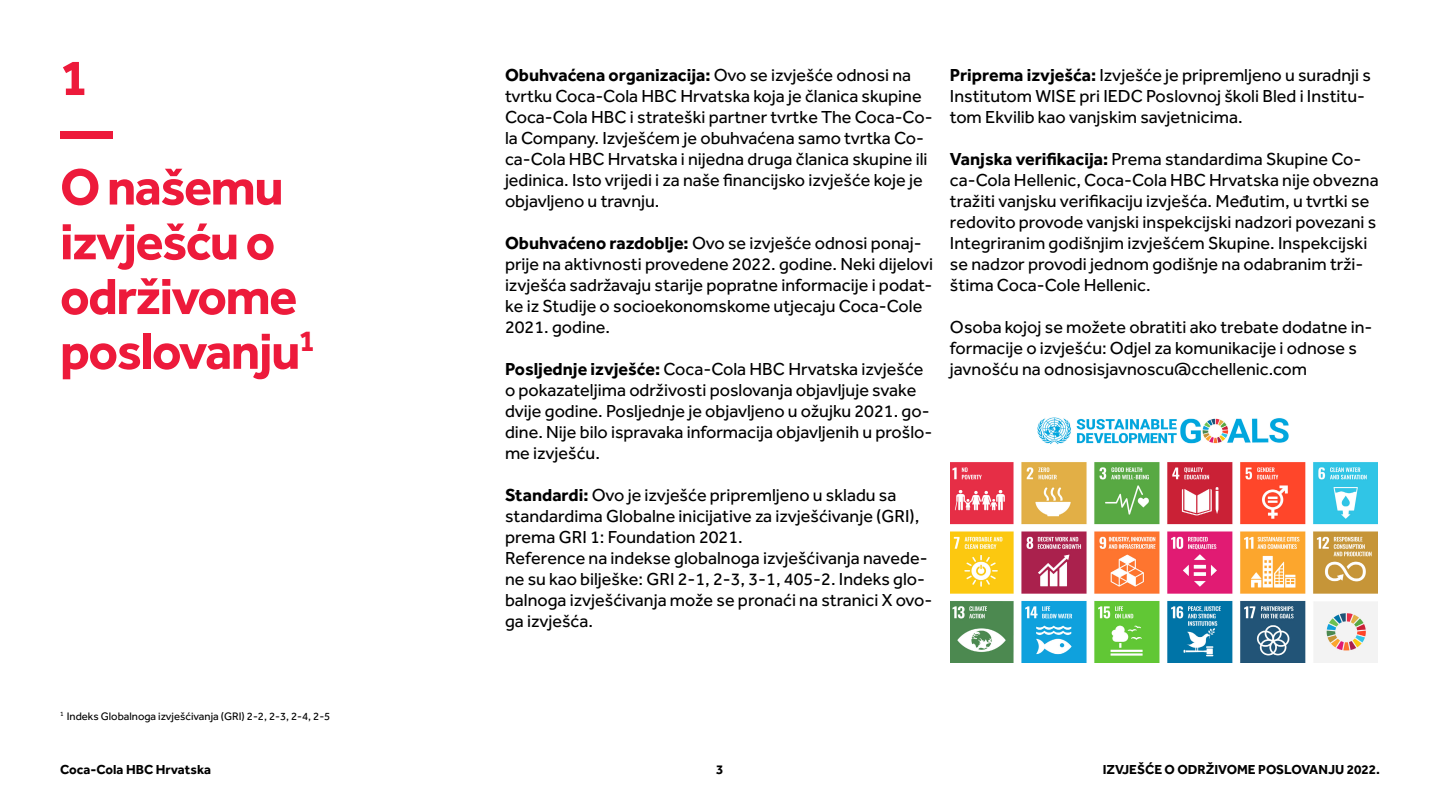
<style>
.page{position:relative;width:1440px;height:810px;background:#fff}
.page>*{position:absolute;margin:0;border:0;box-sizing:border-box;transform-origin:0 0}
.t1{font:700 52.5px/54.8px "Effra";letter-spacing:-.03em;color:#ed1a3b}
.t2{font:18px/21px "Effra";color:#000}
.t3{font:700 13.5px "Effra";color:#000}
.t4{font:11.25px "Effra";color:#000}
.s1{font-weight:700}
</style>
<div class="page">
<img style="left:951px;top:417px;width:427px;height:245px">
<h1 class="t1" style="left:60px;top:49px;width:257px">1<br>—<br>O našemu izvješću o održivome poslovanju<sup>1</sup></h1>
<p class="t2" style="left:505px;top:64px;width:429px"><span class="s1">Obuhvaćena organizacija:</span> Ovo se izvješće odnosi na tvrtku Coca-Cola HBC Hrvatska koja je članica skupine Coca-Cola HBC i strateški partner tvrtke The Coca-Co&shy;la Company. Izvješćem je obuhvaćena samo tvrtka Co&shy;ca-Cola HBC Hrvatska i nijedna druga članica skupine ili jedinica. Isto vrijedi i za naše financijsko izvješće koje je objavljeno u travnju.</p>
<p class="t2" style="left:505px;top:232px;width:430px"><span class="s1">Obuhvaćeno razdoblje:</span> Ovo se izvješće odnosi ponaj&shy;prije na aktivnosti provedene 2022. godine. Neki dijelovi izvješća sadržavaju starije popratne informacije i podat&shy;ke iz Studije o socioekonomskome utjecaju Coca-Cole 2021. godine.</p>
<p class="t2" style="left:505px;top:358px;width:429px"><span class="s1">Posljednje izvješće:</span> Coca-Cola HBC Hrvatska izvješće o pokazateljima održivosti poslovanja objavljuje svake dvije godine. Posljednje je objavljeno u ožujku 2021. go&shy;dine. Nije bilo ispravaka informacija objavljenih u prošlo&shy;me izvješću.</p>
<p class="t2" style="left:505px;top:484px;width:429px"><span class="s1">Standardi:</span> Ovo je izvješće pripremljeno u skladu sa standardima Globalne inicijative za izvješćivanje (GRI), prema GRI 1: Foundation 2021.<br>Reference na indekse globalnoga izvješćivanja navede&shy;ne su kao bilješke: GRI 2-1, 2-3, 3-1, 405-2. Indeks glo&shy;balnoga izvješćivanja može se pronaći na stranici X ovo&shy;ga izvješća.</p>
<p class="t2" style="left:950px;top:64px;width:422px"><span class="s1">Priprema izvješća:</span> Izvješće je pripremljeno u suradnji s<br>Institutom WISE pri IEDC Poslovnoj školi Bled i Institu&shy;tom Ekvilib kao vanjskim savjetnicima.</p>
<p class="t2" style="left:950px;top:148px;width:430px"><span class="s1">Vanjska verifikacija:</span> Prema standardima Skupine Co&shy;ca-Cola Hellenic, Coca-Cola HBC Hrvatska nije obvezna tražiti vanjsku verifikaciju izvješća. Međutim, u tvrtki se redovito provode vanjski inspekcijski nadzori povezani s Integriranim godišnjim izvješćem Skupine. Inspekcijski se nadzor provodi jednom godišnje na odabranim trži&shy;štima Coca-Cole Hellenic.</p>
<p class="t2" style="left:950px;top:316px;width:424px">Osoba kojoj se možete obratiti ako trebate dodatne in&shy;formacije o izvješću: Odjel za komunikacije i odnose s javnošću na odnosisjavnoscu@cchellenic.com</p>
<p class="t4" style="left:60px;top:710px;width:272px"><sup>1</sup> Indeks Globalnoga izvješćivanja (GRI) 2-2, 2-3, 2-4, 2-5</p>
<p class="t3" style="left:60px;top:761px;width:153px">Coca-Cola HBC Hrvatska</p>
<p class="t3" style="left:716px;top:761px;width:9px">3</p>
<p class="t3" style="left:1103px;top:761px;width:279px">IZVJEŠĆE O ODRŽIVOME POSLOVANJU 2022.</p>
</div>
